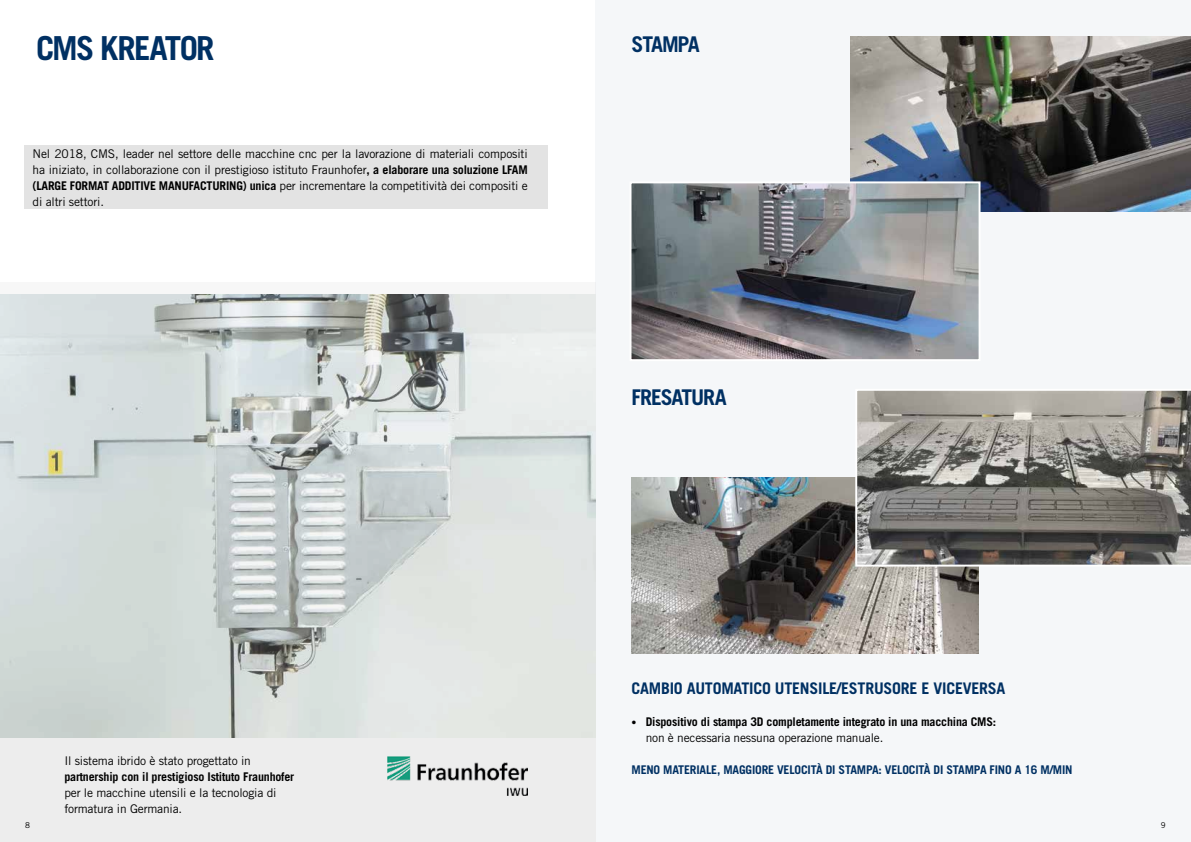
<style>
.page{position:relative;width:1191px;height:842px;background:#fff}
.page>*{position:absolute;margin:0;border:0;box-sizing:border-box;transform-origin:0 0}
.t1{font:700 33.1px "Trade Gothic LT Std";letter-spacing:-.05em;color:#003063}
.t2{font:700 21.7px "Trade Gothic LT Std";letter-spacing:-.055em;color:#003063}
.t3{font:700 16px "Trade Gothic LT Std";letter-spacing:-.015em;color:#003063}
.t4{font:12px/16px "Trade Gothic LT Std";letter-spacing:-.015em;color:#000;text-align:justify}
.t5{font:700 12px/16px "Trade Gothic LT Std";letter-spacing:-.015em;color:#000}
.t6{font:700 12px "Trade Gothic LT Std";letter-spacing:-.015em;color:#003063}
.t7{font:8px "Trade Gothic LT Std";color:#000}
.s1{font-weight:700}
.s2{font-weight:400;font-size:10px}
.s3{font-weight:400}
</style>
<div class="page">
<div style="left:595px;top:0;width:596px;height:842px;background:#f5f7f9"></div>
<div style="left:24px;top:145px;width:523px;height:64px;background:#e3e3e3"></div>
<div style="left:0;top:737px;width:595px;height:105px;background:#ededed"></div>
<img style="left:387px;top:757px;width:140px;height:38px">
<img style="left:850px;top:36px;width:341px;height:176px">
<img style="left:631px;top:478px;width:347px;height:175px">
<svg style="left:855px;top:390px;width:336px;height:177px;background:#8a8882"></svg>
<svg style="left:0;top:294px;width:595px;height:443px;background:#d0d6d5"></svg>
<svg style="left:631px;top:180px;width:350px;height:180px;background:#7d8186"></svg>
<h1 class="t1" style="left:36px;top:28px;width:180px">CMS KREATOR</h1>
<p class="t4" style="left:33px;top:145px;width:496px">Nel 2018, CMS, leader nel settore delle macchine cnc per la lavorazione di materiali compositi ha iniziato, in collaborazione con il prestigioso istituto Fraunhofer<span class="s1">, a elaborare una soluzione LFAM (LARGE FORMAT ADDITIVE MANUFACTURING) unica</span> per incrementare la competitività dei compositi e di altri settori.</p>
<h2 class="t2" style="left:631px;top:31px;width:70px">STAMPA</h2>
<h2 class="t2" style="left:631px;top:383px;width:97px">FRESATURA</h2>
<p class="t4" style="left:64px;top:752px;width:188px">Il sistema ibrido è stato progettato in</p>
<p class="t5" style="left:64px;top:768px;width:231px">partnership con il prestigioso Istituto Fraunhofer</p>
<p class="t4" style="left:64px;top:784px;width:214px">per le macchine utensili e la tecnologia di formatura in Germania.</p>
<h3 class="t3" style="left:631px;top:678px;width:375px">CAMBIO AUTOMATICO UTENSILE/ESTRUSORE E VICEVERSA</h3>
<p class="t5" style="left:645px;top:713px;width:352px;text-indent:-14px"><span class="s2">•</span> Dispositivo di stampa 3D completamente integrato in una macchina CMS: <span class="s3">non è necessaria nessuna operazione manuale.</span></p>
<p class="t6" style="left:631px;top:762px;width:442px">MENO MATERIALE, MAGGIORE VELOCITÀ DI STAMPA: VELOCITÀ DI STAMPA FINO A 16 M/MIN</p>
<p class="t7" style="left:25px;top:820px;width:6px">8</p>
<p class="t7" style="left:1160px;top:820px;width:6px">9</p>
</div>
